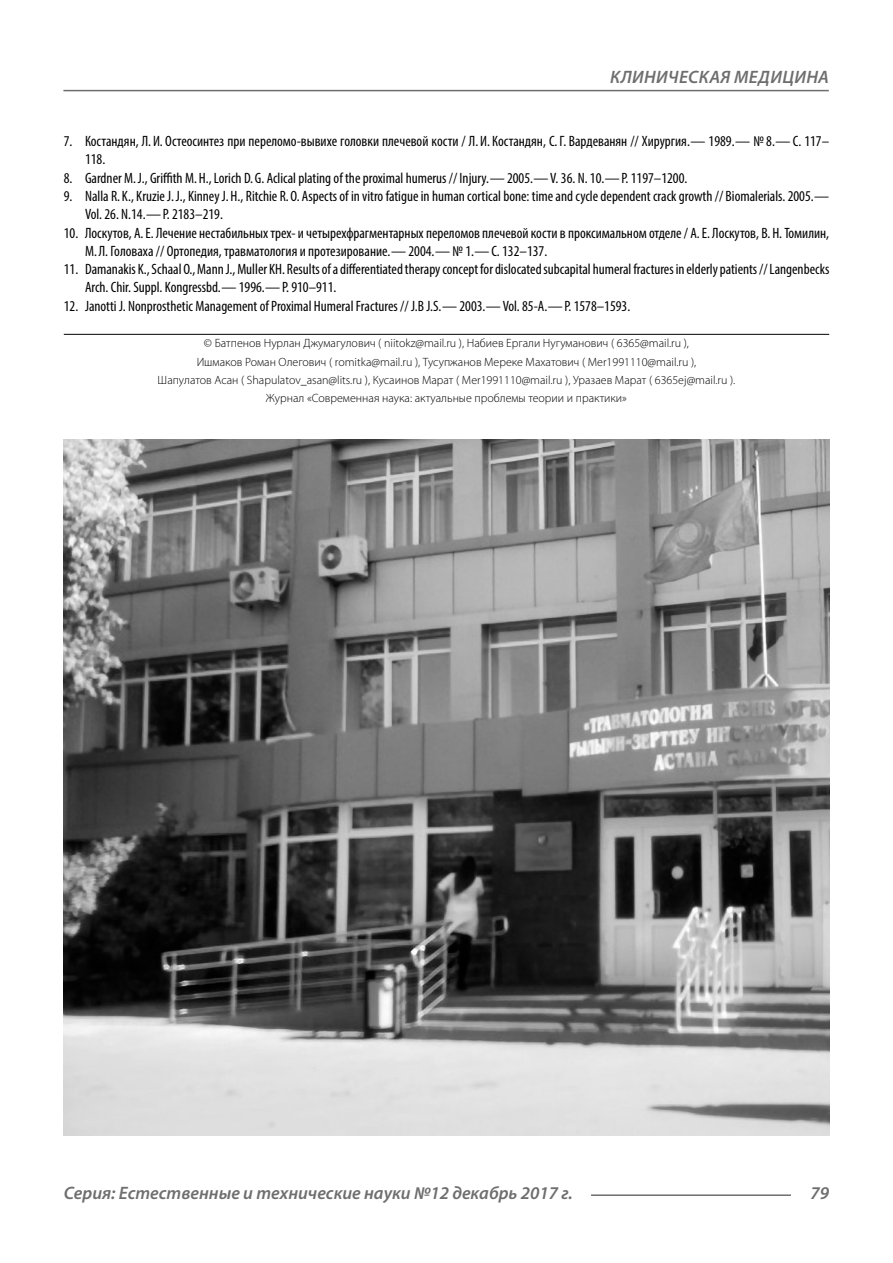
<style>
.page{position:relative;width:893px;height:1263px;background:#fff}
.page>*{position:absolute;margin:0;border:0;box-sizing:border-box;transform-origin:0 0}
.t1{font:italic 600 18px "Myriad Pro";color:#6e6e6e}
.t2{font:italic 600 18px "Myriad Pro";letter-spacing:.02em;color:#6e6e6e}
.t3{font:condensed 15px/18.3px "Myriad Pro";color:#000}
.Copy{font:300 12px/18.3px "Myriad Pro";color:#000;text-align:center}
</style>
<div class="page">
<hr style="left:63px;top:90px;width:766px;height:1px;background:#6e6e6e">
<hr style="left:591px;top:1194px;width:200px;height:2px;background:#6e6e6e">
<hr style="left:64px;top:334px;width:765px;height:1px;background:#000">
<img style="left:63px;top:439px;width:766px;height:696px">
<p class="t2" style="left:610px;top:66px;width:220px">КЛИНИЧЕСКАЯ МЕДИЦИНА</p>
<p class="t3" style="left:85px;top:132px;width:746px;text-indent:-21px">7. Костандян, Л. И. Остеосинтез при переломо-вывихе головки плечевой кости / Л. И. Костандян, С.Г. Вардеванян // Хирургия.— 1989.— № 8.— С. 117–<br>118.</p>
<p class="t3" style="left:64px;top:168px;width:625px">8. Gardner M.J., Griffith M. H., Lorich D. G. Aclical plating of the proximal humerus // Injury.— 2005.—V. 36. N. 10.—P. 1197–1200.</p>
<p class="t3" style="left:85px;top:187px;width:746px;text-indent:-21px">9. Nalla R. K., Kruzie J.J., Kinney J. H., Ritchie R. O. Aspects of in vitro fatigue in human cortical bone: time and cycle dependent crack growth // Biomalerials. 2005.—<br>Vol. 26. N.14.—P. 2183–219.</p>
<p class="t3" style="left:85px;top:223px;width:746px;text-indent:-21px">10. Лоскутов, А.Е. Лечение нестабильных трех- и четырехфрагментарных переломов плечевой кости в проксимальном отделе / А.Е. Лоскутов, В. Н. Томилин,<br>М. Л. Головаха // Ортопедия, травматология и протезирование.— 2004.— № 1.—С. 132–137.</p>
<p class="t3" style="left:85px;top:260px;width:746px;text-indent:-21px">11. Damanakis K., Schaal O., Mann J., Muller KH. Results of a differentiated therapy concept for dislocated subcapital humeral fractures in elderly patients // Langenbecks<br>Arch. Chir. Suppl. Kongressbd.— 1996.—Р. 910–911.</p>
<p class="t3" style="left:64px;top:296px;width:568px">12. Janotti J. Nonprosthetic Management of Proximal Humeral Fractures // J.B J.S.— 2003.—Vol. 85-A.—P. 1578–1593.</p>
<p class="Copy" style="left:158px;top:334px;width:579px">© Батпенов Нурлан Джумагулович ( niitokz@mail.ru ), Набиев Ергали Нугуманович ( 6365@mail.ru ),<br>Ишмаков Роман Олегович ( romitka@mail.ru ), Тусупжанов Мереке Махатович ( Mer1991110@mail.ru ),<br>Шапулатов Асан ( Shapulatov_asan@lits.ru ), Кусаинов Марат ( Mer1991110@mail.ru ), Уразаев Марат ( 6365ej@mail.ru ).<br>Журнал «Современная наука: актуальные проблемы теории и практики»</p>
<p class="t1" style="left:64px;top:1182px;width:510px">Серия: Естественные и технические науки №12 декабрь 2017 г.</p>
<p class="t1" style="left:810px;top:1182px;width:20px">79</p>
</div>
